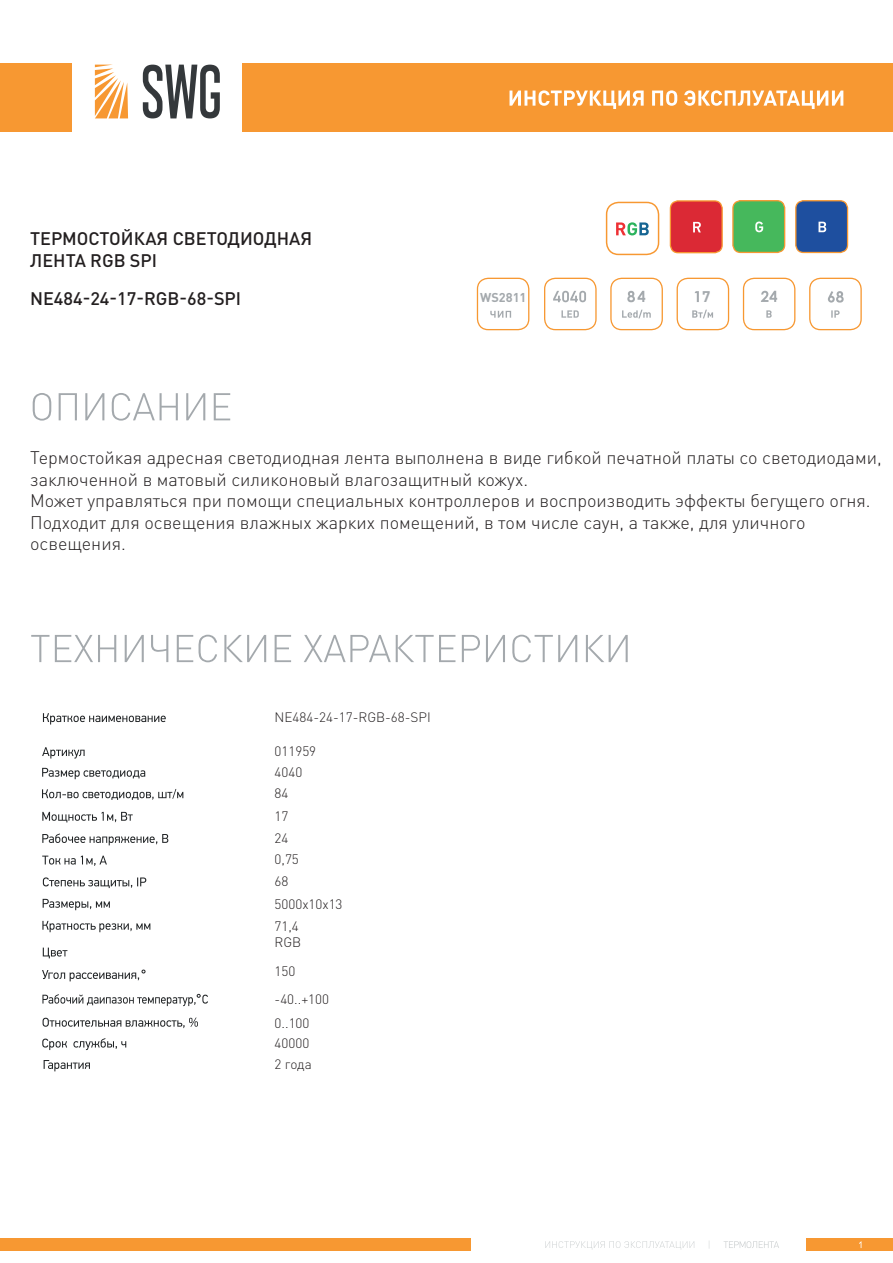
<style>
.page{position:relative;width:893px;height:1263px;background:#fff}
.page>*{position:absolute;margin:0;border:0;box-sizing:border-box;transform-origin:0 0}
.t1{font:300 18px/21.6px "DIN Pro";color:#231f20}
.t2{font:500 18px/21.6px "DIN Pro";color:#231f20}
.t3{font:700 15.3px "DIN Pro";color:#a4a9ad}
.t4{font:300 13.5px/21.6px "DIN Pro";color:#231f20}
.t5{font:700 12.75px "DIN Pro";color:#a4a9ad}
</style>
<div class="page">
<svg style="left:143px;top:65px;width:77px;height:53px"></svg>
<svg style="left:95px;top:65px;width:33px;height:53px"></svg>
<div style="left:242px;top:63px;width:651px;height:69px;background:#f79832"></div>
<svg style="left:509px;top:90px;width:334px;height:19px"></svg>
<div style="left:0;top:63px;width:71px;height:69px;background:#f79832"></div>
<svg style="left:622px;top:310px;width:29px;height:8px"></svg>
<div style="left:610px;top:278px;width:53px;height:52px;border:1px solid #f79832;border-radius:11px"></div>
<svg style="left:627px;top:291px;width:18px;height:11px"></svg>
<svg style="left:766px;top:310px;width:6px;height:8px"></svg>
<div style="left:743px;top:278px;width:52px;height:52px;border:1px solid #f79832;border-radius:11px"></div>
<svg style="left:761px;top:291px;width:16px;height:11px"></svg>
<div style="left:670px;top:201px;width:52px;height:52px;background:#db2935;border-radius:8px"></div>
<div style="left:670px;top:200px;width:53px;height:53px;border:1px solid #f79832;border-radius:8px"></div>
<svg style="left:693px;top:222px;width:8px;height:10px"></svg>
<div style="left:733px;top:201px;width:52px;height:51px;background:#46b85c;border-radius:8px"></div>
<div style="left:732px;top:200px;width:53px;height:53px;border:1px solid #f79832;border-radius:8px"></div>
<svg style="left:755px;top:222px;width:8px;height:10px"></svg>
<div style="left:796px;top:201px;width:51px;height:51px;background:#1e4f9f;border-radius:8px"></div>
<div style="left:795px;top:200px;width:53px;height:53px;border:1px solid #f79832;border-radius:8px"></div>
<svg style="left:818px;top:222px;width:8px;height:10px"></svg>
<svg style="left:831px;top:310px;width:9px;height:8px"></svg>
<div style="left:809px;top:278px;width:53px;height:52px;border:1px solid #f79832;border-radius:11px"></div>
<svg style="left:828px;top:291px;width:16px;height:12px"></svg>
<svg style="left:553px;top:291px;width:33px;height:11px"></svg>
<svg style="left:561px;top:310px;width:18px;height:8px"></svg>
<div style="left:544px;top:278px;width:53px;height:52px;border:1px solid #f79832;border-radius:11px"></div>
<svg style="left:616px;top:222px;width:33px;height:13px"></svg>
<div style="left:606px;top:202px;width:53px;height:53px;border:1px solid #f79832;border-radius:12px"></div>
<svg style="left:33px;top:393px;width:197px;height:28px"></svg>
<svg style="left:31px;top:635px;width:597px;height:27px"></svg>
<svg style="left:43px;top:713px;width:123px;height:11px"></svg>
<svg style="left:42px;top:747px;width:43px;height:11px"></svg>
<svg style="left:42px;top:768px;width:103px;height:11px"></svg>
<svg style="left:42px;top:789px;width:141px;height:11px"></svg>
<svg style="left:42px;top:812px;width:91px;height:10px"></svg>
<svg style="left:42px;top:833px;width:126px;height:12px"></svg>
<svg style="left:42px;top:856px;width:65px;height:10px"></svg>
<svg style="left:43px;top:877px;width:103px;height:11px"></svg>
<svg style="left:43px;top:899px;width:67px;height:11px"></svg>
<svg style="left:42px;top:921px;width:108px;height:11px"></svg>
<svg style="left:43px;top:947px;width:24px;height:11px"></svg>
<svg style="left:42px;top:970px;width:103px;height:11px"></svg>
<svg style="left:42px;top:994px;width:166px;height:12px"></svg>
<svg style="left:43px;top:1017px;width:155px;height:11px"></svg>
<svg style="left:42px;top:1038px;width:84px;height:12px"></svg>
<svg style="left:44px;top:1060px;width:46px;height:11px"></svg>
<div style="left:806px;top:1238px;width:87px;height:12px;background:#f79832"></div>
<svg style="left:545px;top:1241px;width:150px;height:9px"></svg>
<div style="left:0;top:1238px;width:470px;height:12px;background:#f79832"></div>
<svg style="left:724px;top:1241px;width:55px;height:7px"></svg>
<svg style="left:692px;top:310px;width:21px;height:8px"></svg>
<div style="left:677px;top:278px;width:52px;height:52px;border:1px solid #f79832;border-radius:11px"></div>
<svg style="left:694px;top:291px;width:5px;height:11px"></svg>
<div style="left:477px;top:278px;width:52px;height:52px;border:1px solid #f79832;border-radius:11px"></div>
<svg style="left:490px;top:311px;width:21px;height:7px"></svg>
<p class="t2" style="left:30px;top:226px;width:283px">ТЕРМОСТОЙКАЯ СВЕТОДИОДНАЯ<br>ЛЕНТА RGB SPI</p>
<p class="t2" style="left:30px;top:286px;width:213px">NE484-24-17-RGB-68-SPI</p>
<p class="t3" style="left:702px;top:284px;width:10px">7</p>
<p class="t5" style="left:480px;top:287px;width:48px">WS2811</p>
<p class="t1" style="left:30px;top:445px;width:853px">Термостойкая адресная светодиодная лента выполнена в виде гибкой печатной платы со светодиодами, заключенной в матовый силиконовый влагозащитный кожух.<br>Может управляться при помощи специальных контроллеров и воспроизводить эффекты бегущего огня.<br>Подходит для освещения влажных жарких помещений, в том числе саун, а также, для уличного освещения.</p>
<p class="t4" style="left:275px;top:705px;width:158px">NE484-24-17-RGB-68-SPI</p>
<p class="t4" style="left:275px;top:739px;width:43px">011959<br>4040<br>84<br>17</p>
<p class="t4" style="left:275px;top:848px;width:26px">0,75</p>
<p class="t4" style="left:275px;top:826px;width:15px">24</p>
<p class="t4" style="left:275px;top:869px;width:69px;line-height:22.4px">68<br>5000x10x13<br>71,4</p>
<p class="t4" style="left:275px;top:926px;width:56px;line-height:28.5px">RGB<br>150 -40..+100</p>
<p class="t4" style="left:275px;top:1012px;width:36px;line-height:19.5px">0..100<br>40000</p>
<p class="t4" style="left:275px;top:1052px;width:39px">2 года</p>
</div>
